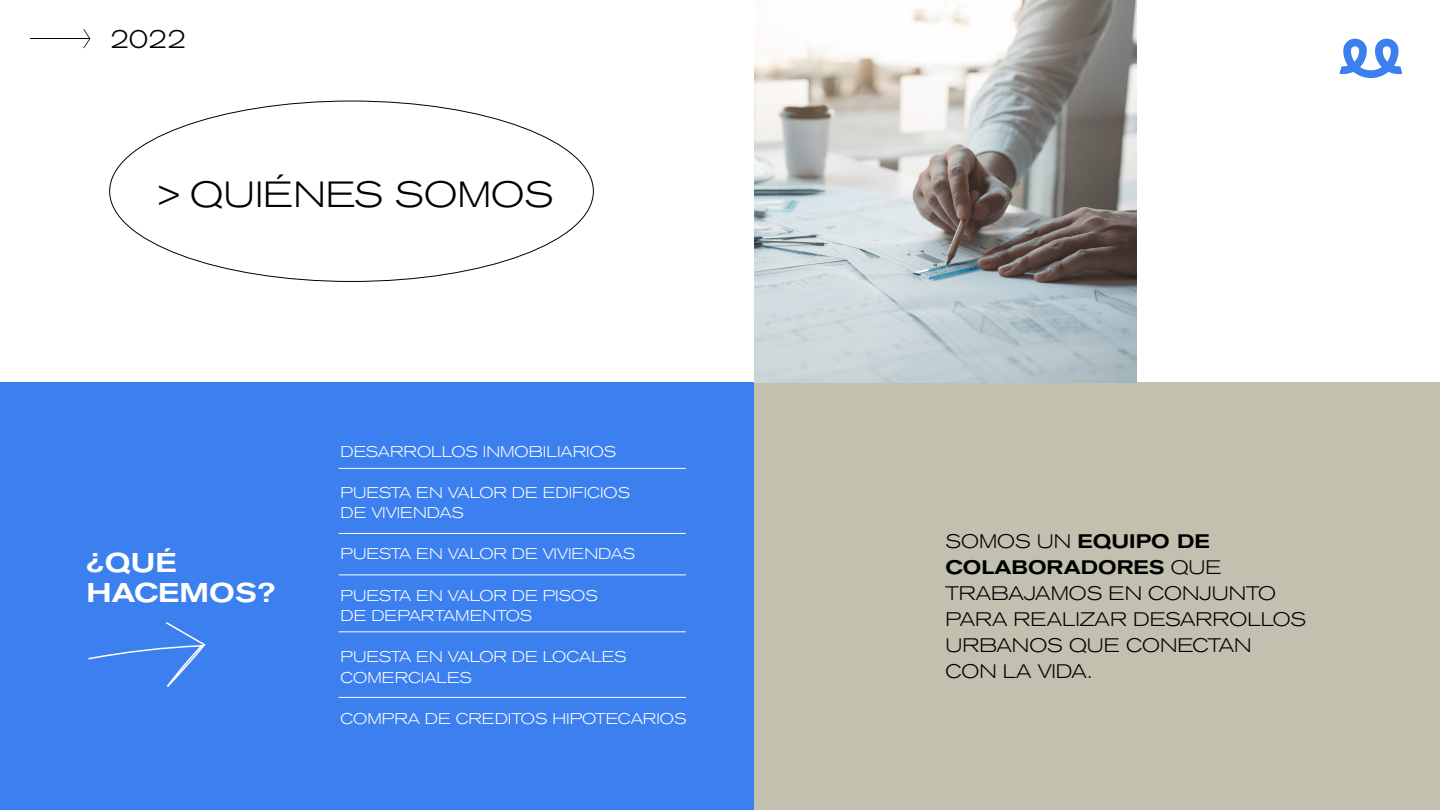
<style>
.page{position:relative;width:1440px;height:810px;background:#fff}
.page>*{position:absolute;margin:0;border:0;box-sizing:border-box;transform-origin:0 0}
.t1{font:300 expanded 36.15px "Akzidenz Grotesk BQ";color:#000}
.t2{font:500 expanded 26.92px/29.9px "Akzidenz Grotesk BQ";color:#fff}
.t3{font:300 expanded 25.95px "Akzidenz Grotesk BQ";color:#000}
.t4{font:300 expanded 19.42px/26px "Akzidenz Grotesk BQ";color:#000}
.t5{font:300 expanded 15.38px/20.6px "Akzidenz Grotesk BQ";color:#fff}
.s1{font-weight:500}
</style>
<div class="page">
<hr style="left:30px;top:38px;width:60px;height:1px;background:#000">
<svg style="left:83px;top:29px;width:7px;height:19px"></svg>
<div style="left:750px;top:382px;width:690px;height:428px;background:#c2c1af"></div>
<div style="left:0;top:382px;width:754px;height:428px;background:#3c7fef"></div>
<img style="left:754px;top:0;width:383px;height:382px">
<svg style="left:88px;top:622px;width:118px;height:65px"></svg>
<hr style="left:339px;top:468px;width:347px;height:1px;background:#fff">
<hr style="left:339px;top:533px;width:347px;height:1px;background:#fff">
<hr style="left:339px;top:575px;width:347px;height:1px;background:#fff">
<hr style="left:339px;top:631px;width:347px;height:1px;background:#fff">
<hr style="left:339px;top:697px;width:347px;height:1px;background:#fff">
<svg style="left:1339px;top:39px;width:63px;height:39px"></svg>
<h3 class="t3" style="left:110px;top:24px;width:77px">2022</h3>
<h1 class="t1" style="left:154px;top:174px;width:401px">&gt; QUIÉNES SOMOS</h1>
<h2 class="t2" style="left:86px;top:548px;width:190px">¿QUÉ<br>HACEMOS?</h2>
<p class="t5" style="left:341px;top:441px;width:277px">DESARROLLOS INMOBILIARIOS</p>
<p class="t5" style="left:341px;top:482px;width:291px">PUESTA EN VALOR DE EDIFICIOS<br>DE VIVIENDAS</p>
<p class="t5" style="left:341px;top:544px;width:296px">PUESTA EN VALOR DE VIVIENDAS</p>
<p class="t5" style="left:341px;top:585px;width:259px">PUESTA EN VALOR DE PISOS<br>DE DEPARTAMENTOS</p>
<p class="t5" style="left:341px;top:647px;width:288px">PUESTA EN VALOR DE LOCALES<br>COMERCIALES</p>
<p class="t5" style="left:341px;top:709px;width:348px">COMPRA DE CREDITOS HIPOTECARIOS</p>
<p class="t4" style="left:945px;top:529px;width:362px">SOMOS UN <span class="s1">EQUIPO DE<br>COLABORADORES</span> QUE<br>TRABAJAMOS EN CONJUNTO<br>PARA REALIZAR DESARROLLOS<br>URBANOS QUE CONECTAN<br>CON LA VIDA.</p>
</div>
